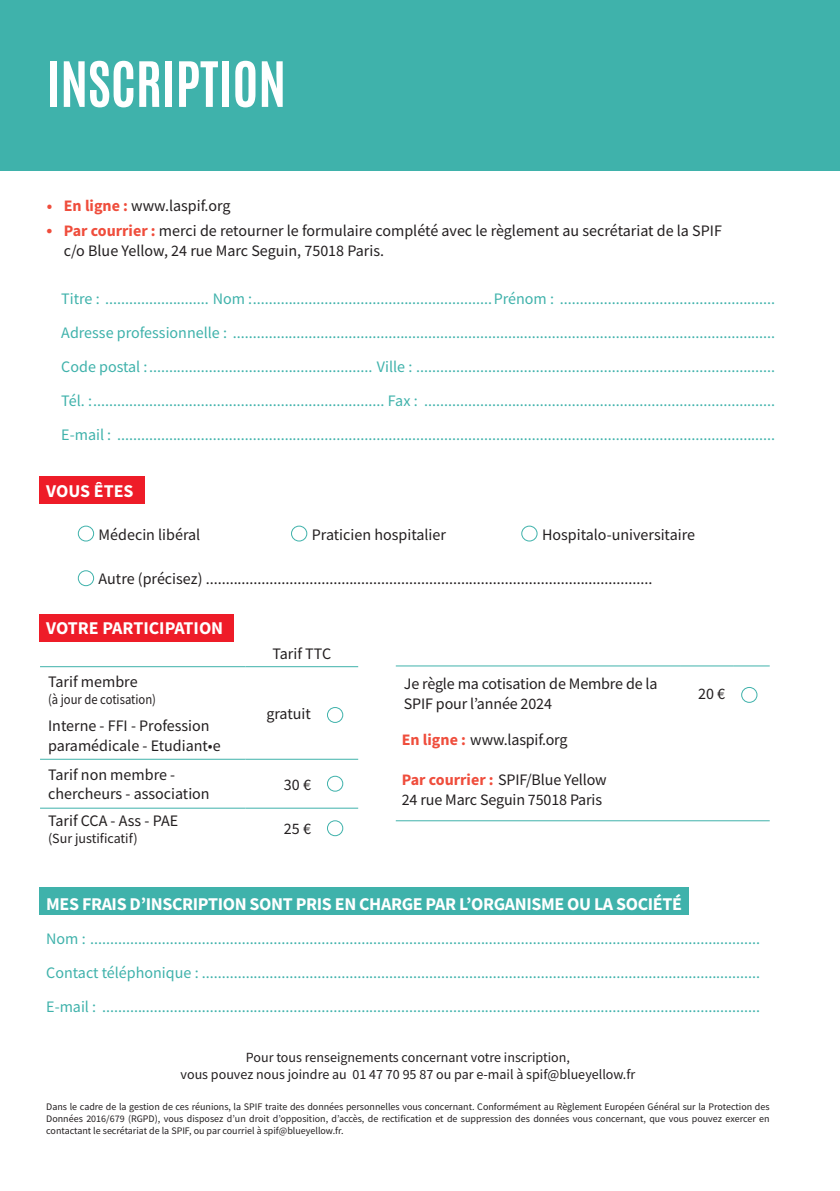
<style>
.page{position:relative;width:840px;height:1191px;background:#fff}
.page>*{position:absolute;margin:0;border:0;box-sizing:border-box;transform-origin:0 0}
.t1{font:53px "Antonio";color:#fff}
.t2{font:700 18px "Source Sans Pro";letter-spacing:-.02em;color:#fff}
.t3{font:700 18px "Source Sans Pro";color:#fff}
.t4{font:16px "Source Sans Pro";color:#3fb2ab}
.t5{font:16px/19.2px "Source Sans Pro";color:#231f20}
.t6{font:14px/16.8px "Source Sans Pro";color:#231f20;text-align:center}
.t7{font:14px "Source Sans Pro";color:#231f20;scale:.9 1}
.t8{font:10px/12px "Source Sans Pro";color:#231f20;text-align:justify}
.s1{font-weight:700;color:#ef4d3c}
.s2{font-family:"Parisine Std";font-weight:700;color:#ef4d3c}
</style>
<div class="page">
<div style="left:39px;top:887px;width:649px;height:27px;background:#3fb2ab"></div>
<div style="left:39px;top:614px;width:195px;height:28px;background:#ee1c28"></div>
<div style="left:39px;top:477px;width:106px;height:27px;background:#ee1c28"></div>
<div style="left:78px;top:525px;width:16px;height:16px;border:1px solid #3fb2ab;border-radius:50%"></div>
<div style="left:291px;top:525px;width:16px;height:16px;border:1px solid #3fb2ab;border-radius:50%"></div>
<div style="left:521px;top:525px;width:16px;height:16px;border:1px solid #3fb2ab;border-radius:50%"></div>
<div style="left:78px;top:570px;width:16px;height:16px;border:1px solid #3fb2ab;border-radius:50%"></div>
<hr style="left:40px;top:666px;width:205px;height:1px;background:#3fb2ab">
<hr style="left:245px;top:666px;width:74px;height:1px;background:#3fb2ab">
<hr style="left:319px;top:666px;width:39px;height:1px;background:#3fb2ab">
<hr style="left:40px;top:758px;width:205px;height:1px;background:#3fb2ab">
<hr style="left:245px;top:758px;width:74px;height:1px;background:#3fb2ab">
<hr style="left:319px;top:758px;width:39px;height:1px;background:#3fb2ab">
<hr style="left:40px;top:807px;width:205px;height:1px;background:#3fb2ab">
<hr style="left:245px;top:807px;width:74px;height:1px;background:#3fb2ab">
<hr style="left:319px;top:807px;width:39px;height:1px;background:#3fb2ab">
<div style="left:327px;top:707px;width:16px;height:16px;border:1px solid #3fb2ab;border-radius:50%"></div>
<div style="left:327px;top:775px;width:16px;height:16px;border:1px solid #3fb2ab;border-radius:50%"></div>
<div style="left:327px;top:820px;width:16px;height:16px;border:1px solid #3fb2ab;border-radius:50%"></div>
<hr style="left:395px;top:665px;width:285px;height:1px;background:#3fb2ab">
<hr style="left:680px;top:665px;width:52px;height:1px;background:#3fb2ab">
<hr style="left:732px;top:665px;width:37px;height:1px;background:#3fb2ab">
<div style="left:740px;top:687px;width:17px;height:16px;border:1px solid #3fb2ab;border-radius:50%"></div>
<hr style="left:395px;top:820px;width:374px;height:1px;background:#3fb2ab">
<div style="left:0;top:0;width:839px;height:170px;background:#3fb2ab"></div>
<p class="t1" style="left:46px;top:47px;width:241px">INSCRIPTION</p>
<p class="t5" style="left:47px;top:195px;width:185px"><span class="s1">• En ligne :</span> www.laspif.org</p>
<p class="t5" style="left:64px;top:221px;width:659px;line-height:20px;text-indent:-17px"><span class="s2">•</span> <span class="s1">Par courrier :</span> merci de retourner le formulaire complété avec le règlement au secrétariat de la SPIF c/o Blue Yellow, 24 rue Marc Seguin, 75018 Paris.</p>
<p class="t4" style="left:61px;top:288px;width:715px">Titre : .......................... Nom :............................................................Prénom : ......................................................</p>
<p class="t4" style="left:61px;top:322px;width:715px">Adresse professionnelle : ........................................................................................................................................</p>
<p class="t4" style="left:61px;top:356px;width:715px">Code postal :........................................................ Ville : ..........................................................................................</p>
<p class="t4" style="left:61px;top:390px;width:715px">Tél. :......................................................................... Fax : ........................................................................................</p>
<p class="t4" style="left:61px;top:424px;width:715px">E-mail : .....................................................................................................................................................................</p>
<p class="t3" style="left:46px;top:479px;width:89px">VOUS ÊTES</p>
<p class="t5" style="left:99px;top:524px;width:103px">Médecin libéral</p>
<p class="t5" style="left:311px;top:524px;width:136px">Praticien hospitalier</p>
<p class="t5" style="left:541px;top:524px;width:154px">Hospitalo-universitaire</p>
<p class="t5" style="left:99px;top:569px;width:555px">Autre (précisez) ................................................................................................................</p>
<p class="t3" style="left:46px;top:616px;width:178px">VOTRE PARTICIPATION</p>
<p class="t5" style="left:48px;top:672px;width:91px">Tarif membre</p>
<p class="t7" style="left:48px;top:690px;width:121px">(à jour de cotisation)</p>
<p class="t5" style="left:48px;top:716px;width:174px">Interne - FFI - Profession paramédicale - Etudiant•e</p>
<p class="t5" style="left:272px;top:643px;width:60px">Tarif TTC</p>
<p class="t5" style="left:266px;top:704px;width:46px">gratuit</p>
<p class="t5" style="left:48px;top:765px;width:163px">Tarif non membre - chercheurs - association</p>
<p class="t5" style="left:284px;top:774px;width:29px">30 €</p>
<p class="t5" style="left:48px;top:811px;width:131px">Tarif CCA - Ass - PAE</p>
<p class="t6" style="left:48px;top:829px;width:91px">(Sur justificatif)</p>
<p class="t5" style="left:284px;top:819px;width:29px">25 €</p>
<p class="t5" style="left:403px;top:674px;width:255px">Je règle ma cotisation de Membre de la<br>SPIF pour l’année 2024</p>
<p class="t5" style="left:697px;top:684px;width:29px">20 €</p>
<p class="t5" style="left:401px;top:730px;width:167px"><span class="s1">En ligne :</span> www.laspif.org</p>
<p class="t5" style="left:401px;top:769px;width:206px;line-height:20px"><span class="s1">Par courrier :</span> SPIF/Blue Yellow<br>24 rue Marc Seguin 75018 Paris</p>
<p class="t2" style="left:46px;top:891px;width:636px">MES FRAIS D’INSCRIPTION SONT PRIS EN CHARGE PAR L’ORGANISME OU LA SOCIÉTÉ</p>
<p class="t4" style="left:46px;top:928px;width:715px">Nom : ........................................................................................................................................................................</p>
<p class="t4" style="left:46px;top:962px;width:715px">Contact téléphonique : ............................................................................................................................................</p>
<p class="t4" style="left:46px;top:996px;width:715px">E-mail : .....................................................................................................................................................................</p>
<p class="t6" style="left:180px;top:1049px;width:456px">Pour tous renseignements concernant votre inscription,<br>vous pouvez nous joindre au 01 47 70 95 87 ou par e-mail à spif@blueyellow.fr</p>
<p class="t8" style="left:46px;top:1101px;width:724px">Dans le cadre de la gestion de ces réunions, la SPIF traite des données personnelles vous concernant. Conformément au Règlement Européen Général sur la Protection des Données 2016/679 (RGPD), vous disposez d’un droit d’opposition, d’accès, de rectification et de suppression des données vous concernant, que vous pouvez exercer en contactant le secrétariat de la SPIF, ou par courriel à spif@blueyellow.fr.</p>
</div>
